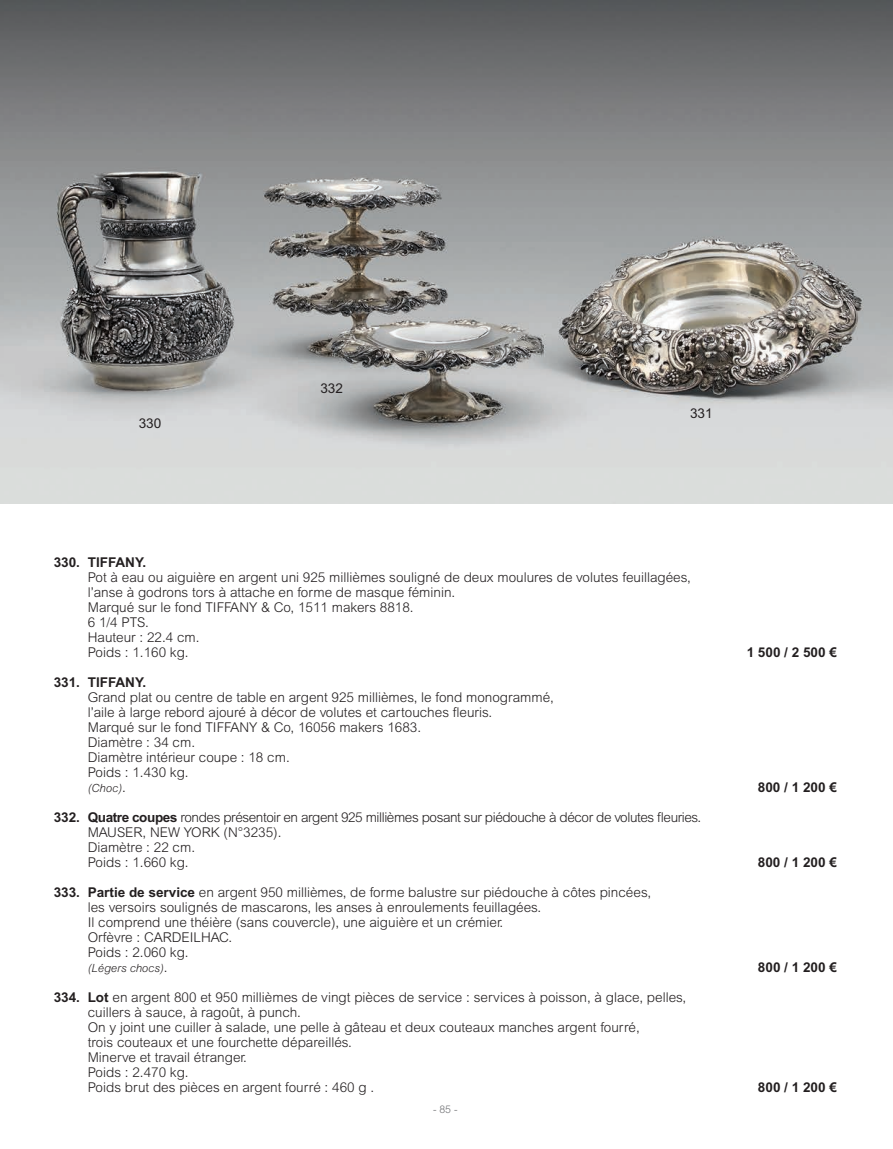
<style>
.page{position:relative;width:893px;height:1149px;background:#fff}
.page>*{position:absolute;margin:0;border:0;box-sizing:border-box;transform-origin:0 0}
.t1{font:300 13.5px/15px "Arial MT Std";color:#231f20}
.t2{font:300 13.5px/15px "Arial MT Std";letter-spacing:-.03em;color:#231f20}
.t3{font:700 13.5px "Arial MT Std";color:#231f20}
.t4{font:13.5px "Arial MT Std";color:#231f20}
.t5{font:italic 300 11.25px "Arial MT Std";color:#231f20}
.t6{font:300 10.5px "Arial MT Std";color:#6c6d70}
.s1{font-style:normal;font-size:13.5px}
.s2{font-weight:700}
</style>
<div class="page">
<img style="left:0;top:0;width:892px;height:504px">
<p class="t4" style="left:139px;top:415px;width:24px">330</p>
<p class="t4" style="left:320px;top:381px;width:24px">332</p>
<p class="t4" style="left:689px;top:405px;width:24px">331</p>
<p class="t3" style="left:54px;top:554px;width:94px">330. TIFFANY.</p>
<p class="t1" style="left:88px;top:569px;width:604px">Pot à eau ou aiguière en argent uni 925 millièmes souligné de deux moulures de volutes feuillagées, l’anse à godrons tors à attache en forme de masque féminin.<br>Marqué sur le fond TIFFANY &amp; Co, 1511 makers 8818.<br>6 1/4 PTS.<br>Hauteur : 22.4 cm.<br>Poids : 1.160 kg.</p>
<p class="t3" style="left:746px;top:644px;width:92px">1 500 / 2 500 €</p>
<p class="t3" style="left:54px;top:674px;width:94px">331. TIFFANY.</p>
<p class="t1" style="left:88px;top:689px;width:467px">Grand plat ou centre de table en argent 925 millièmes, le fond monogrammé, l’aile à large rebord ajouré à décor de volutes et cartouches fleuris.<br>Marqué sur le fond TIFFANY &amp; Co, 16056 makers 1683.<br>Diamètre : 34 cm.<br>Diamètre intérieur coupe : 18 cm.<br>Poids : 1.430 kg.</p>
<p class="t5" style="left:88px;top:781px;width:40px">(Choc)<span class="s1">.</span></p>
<p class="t3" style="left:757px;top:779px;width:80px">800 / 1 200 €</p>
<p class="t2" style="left:88px;top:809px;width:614px;text-indent:-34px"><span class="s2">332. Quatre coupes</span> rondes présentoir en argent 925 millièmes posant sur piédouche à décor de volutes fleuries.<br>MAUSER, NEW YORK (N°3235).<br>Diamètre : 22 cm.<br>Poids : 1.660 kg.</p>
<p class="t3" style="left:757px;top:854px;width:80px">800 / 1 200 €</p>
<p class="t1" style="left:88px;top:884px;width:564px;text-indent:-34px"><span class="s2">333. Partie de service</span> en argent 950 millièmes, de forme balustre sur piédouche à côtes pincées, les versoirs soulignés de mascarons, les anses à enroulements feuillagées.<br>Il comprend une théière (sans couvercle), une aiguière et un crémier.<br>Orfèvre : CARDEILHAC.<br>Poids : 2.060 kg.</p>
<p class="t5" style="left:88px;top:961px;width:81px">(Légers chocs)<span class="s1">.</span></p>
<p class="t3" style="left:757px;top:959px;width:80px">800 / 1 200 €</p>
<p class="t1" style="left:88px;top:989px;width:600px;text-indent:-34px"><span class="s2">334. Lot</span> en argent 800 et 950 millièmes de vingt pièces de service : services à poisson, à glace, pelles, cuillers à sauce, à ragoût, à punch.<br>On y joint une cuiller à salade, une pelle à gâteau et deux couteaux manches argent fourré,<br>trois couteaux et une fourchette dépareillés.<br>Minerve et travail étranger.<br>Poids : 2.470 kg.<br>Poids brut des pièces en argent fourré : 460 g .</p>
<p class="t3" style="left:757px;top:1079px;width:80px">800 / 1 200 €</p>
<p class="t6" style="left:433px;top:1103px;width:26px">- 85 -</p>
</div>
